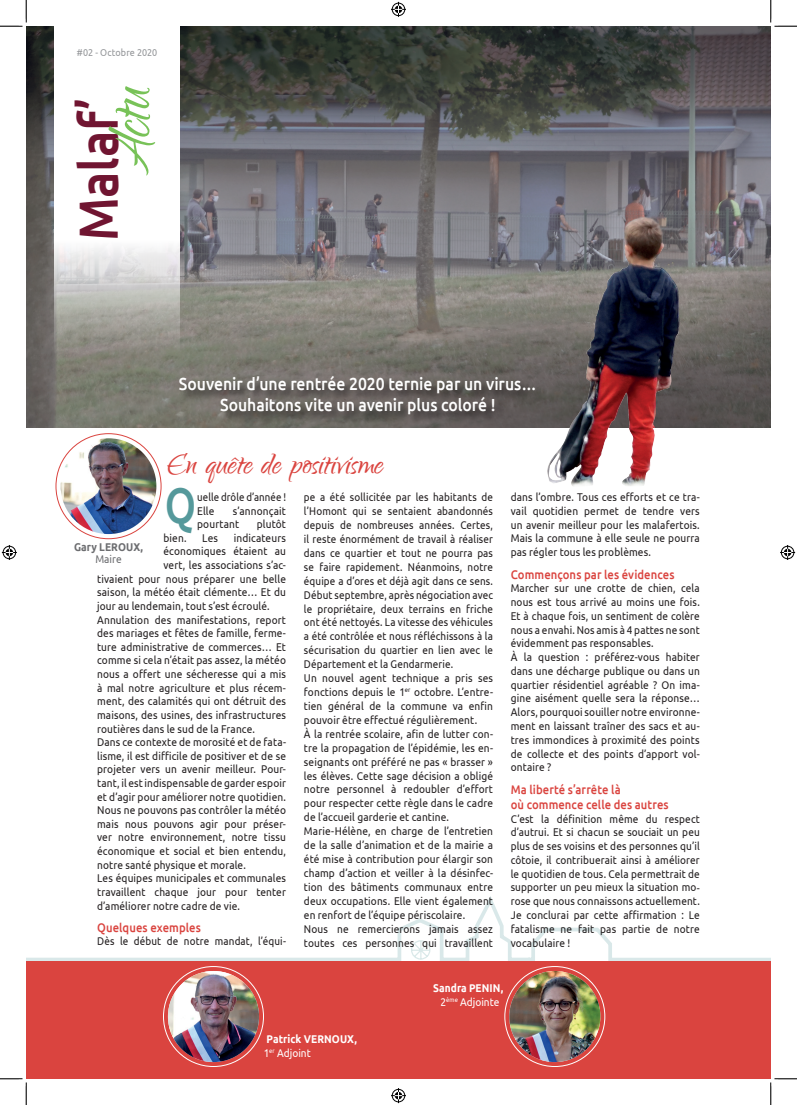
<style>
.page{position:relative;width:797px;height:1105px;background:#fff}
.page>*{position:absolute;margin:0;border:0;box-sizing:border-box;transform-origin:0 0}
.t1{font:78.38px "Qwigley";color:#78c258;scale:.9 1}
.t2{font:500 55.12px "Ubuntu";letter-spacing:-.01em;color:#701531;scale:.9 1}
.t3{font:500 50.25px "Ubuntu";color:#55999b;scale:.8 1}
.t4{font:37.5px "Qwigley";color:#da443f}
.t5{font:500 17.5px/21px "Ubuntu";letter-spacing:-.005em;color:#fff;text-align:center;scale:.9 1}
.t6{font:500 12.5px/15.2px "Ubuntu";letter-spacing:.005em;color:#da443f;scale:.9 1}
.t7{font:11.25px/13.9px "Ubuntu";letter-spacing:.01em;color:#231f20;scale:.88 1}
.t8{font:11.25px/13.8px "Ubuntu";letter-spacing:.01em;color:#231f20;scale:.9 1}
.t9{font:11.25px/13.8px "Ubuntu";letter-spacing:.01em;color:#231f20;scale:.89 1}
.t10{font:700 11.25px/13.5px "Ubuntu";letter-spacing:.005em;color:#fff;text-align:center;scale:.9 1}
.t11{font:11.25px/13.5px "Ubuntu";letter-spacing:.01em;color:#231f20;scale:.86 1}
.t12{font:700 11.25px "Ubuntu";letter-spacing:.01em;color:#6c6d70;scale:.9 1}
.t13{font:11.25px "Ubuntu";color:#6c6d70;scale:.9 1}
.t14{font:10px "Ubuntu";letter-spacing:.01em;color:#939598;scale:.9 1}
.s1{font-weight:400}
</style>
<div class="page">
<svg style="left:26px;top:896px;width:744px;height:65px"></svg>
<svg style="left:410px;top:939px;width:21px;height:21px"></svg>
<div style="left:26px;top:961px;width:744px;height:118px;background:#da443f"></div>
<img style="left:509px;top:971px;width:91px;height:91px;border-radius:46px">
<img style="left:168px;top:971px;width:91px;height:91px;border-radius:46px">
<img style="left:26px;top:26px;width:744px;height:401px">
<div style="left:178px;top:375px;width:368px;height:51px;background:#231f20;opacity:.89"></div>
<img style="left:547px;top:216px;width:132px;height:270px">
<svg style="left:55px;top:26px;width:125px;height:428px"></svg>
<img style="left:61px;top:438px;width:95px;height:96px;border-radius:48px">
<svg style="left:0;top:0;width:27px;height:27px"></svg>
<svg style="left:0;top:1078px;width:27px;height:27px"></svg>
<svg style="left:770px;top:0;width:27px;height:27px"></svg>
<svg style="left:770px;top:1078px;width:27px;height:27px"></svg>
<svg style="left:391px;top:2px;width:15px;height:15px"></svg>
<svg style="left:391px;top:1088px;width:15px;height:15px"></svg>
<svg style="left:2px;top:545px;width:15px;height:15px"></svg>
<svg style="left:780px;top:545px;width:15px;height:15px"></svg>
<p class="t14" style="left:77px;top:47px;width:91px">#02 - Octobre 2020</p>
<h1 class="t1" style="left:87px;top:177px;width:102px;rotate:-90deg">Actu</h1>
<h2 class="t2" style="left:63px;top:241px;width:161px;rotate:-90deg">Malaf’</h2>
<h3 class="t5" style="left:179px;top:373px;width:399px">Souvenir d’une rentrée 2020 ternie par un virus…<br>Souhaitons vite un avenir plus coloré !</h3>
<h3 class="t4" style="left:167px;top:444px;width:217px">En quête de positivisme</h3>
<h3 class="t3" style="left:165px;top:473px;width:41px">Q</h3>
<p class="t11" style="left:197px;top:490px;width:105px">uelle drôle d’année !<br>Elle</p>
<p class="t8" style="left:197px;top:504px;width:100px;text-indent:36px">s’annonçait pourtant</p>
<p class="t8" style="left:257px;top:517px;width:34px">plutôt</p>
<p class="t8" style="left:163px;top:531px;width:27px">bien.</p>
<p class="t8" style="left:202px;top:531px;width:19px">Les</p>
<p class="t8" style="left:234px;top:531px;width:60px">indicateurs</p>
<p class="t8" style="left:163px;top:544px;width:138px">économiques étaient au</p>
<p class="t8" style="left:163px;top:558px;width:138px">vert, les associations s’ac-</p>
<p class="t8" style="left:97px;top:571px;width:211px">tivaient pour nous préparer une belle</p>
<p class="t8" style="left:97px;top:585px;width:211px">saison, la météo était clémente… Et du</p>
<p class="t8" style="left:97px;top:599px;width:193px">jour au lendemain, tout s’est écroulé.</p>
<p class="t8" style="left:97px;top:612px;width:211px">Annulation des manifestations, report</p>
<p class="t8" style="left:97px;top:626px;width:211px">des mariages et fêtes de famille, ferme-</p>
<p class="t8" style="left:97px;top:639px;width:211px">ture administrative de commerces… Et</p>
<p class="t8" style="left:97px;top:653px;width:211px">comme si cela n’était pas assez, la météo</p>
<p class="t8" style="left:97px;top:667px;width:211px">nous a offert une sécheresse qui a mis</p>
<p class="t8" style="left:97px;top:680px;width:211px">à mal notre agriculture et plus récem-</p>
<p class="t8" style="left:97px;top:694px;width:211px">ment, des calamités qui ont détruit des</p>
<p class="t8" style="left:97px;top:708px;width:211px">maisons, des usines, des infrastructures</p>
<p class="t8" style="left:97px;top:721px;width:177px">routières dans le sud de la France.</p>
<p class="t8" style="left:97px;top:735px;width:211px">Dans ce contexte de morosité et de fata-</p>
<p class="t8" style="left:97px;top:748px;width:211px">lisme, il est difficile de positiver et de se</p>
<p class="t8" style="left:97px;top:762px;width:211px">projeter vers un avenir meilleur. Pour-</p>
<p class="t8" style="left:97px;top:776px;width:211px">tant, il est indispensable de garder espoir</p>
<p class="t8" style="left:97px;top:789px;width:211px">et d’agir pour améliorer notre quotidien.</p>
<p class="t8" style="left:97px;top:803px;width:211px">Nous ne pouvons pas contrôler la météo</p>
<p class="t8" style="left:97px;top:817px;width:211px">mais nous pouvons agir pour préser-</p>
<p class="t8" style="left:97px;top:830px;width:211px">ver notre environnement, notre tissu</p>
<p class="t8" style="left:97px;top:844px;width:211px">économique et social et bien entendu,</p>
<p class="t8" style="left:97px;top:857px;width:167px">notre santé physique et morale.</p>
<p class="t8" style="left:97px;top:871px;width:211px">Les équipes municipales et communales</p>
<p class="t8" style="left:97px;top:885px;width:211px">travaillent chaque jour pour tenter</p>
<p class="t8" style="left:97px;top:898px;width:160px">d’améliorer notre cadre de vie.</p>
<p class="t6" style="left:97px;top:919px;width:117px">Quelques exemples</p>
<p class="t7" style="left:97px;top:934px;width:216px">Dès le début de notre mandat, l’équi-</p>
<p class="t12" style="left:74px;top:540px;width:78px">Gary LEROUX,</p>
<p class="t13" style="left:95px;top:552px;width:31px">Maire</p>
<p class="t7" style="left:304px;top:490px;width:216px">pe a été sollicitée par les habitants de l’Homont qui se sentaient abandonnés depuis de nombreuses années. Certes, il reste énormément de travail à réaliser dans ce quartier et tout ne pourra pas se faire rapidement. Néanmoins, notre équipe a d’ores et déjà agit dans ce sens.<br>Début septembre, après négociation avec le propriétaire, deux terrains en friche ont été nettoyés. La vitesse des véhicules a été contrôlée et nous réfléchissons à la sécurisation du quartier en lien avec le Département et la Gendarmerie.<br>Un nouvel agent technique a pris ses fonctions depuis le 1<sup>er</sup> octobre. L’entre&shy;tien général de la commune va enfin pouvoir être effectué régulièrement.<br>À la rentrée scolaire, afin de lutter con&shy;tre la propagation de l’épidémie, les en&shy;seignants ont préféré ne pas « brasser » les élèves. Cette sage décision a obligé notre personnel à redoubler d’effort pour respecter cette règle dans le cadre de l’accueil garderie et cantine.<br>Marie-Hélène, en charge de l’entretien de la salle d’animation et de la mairie a été mise à contribution pour élargir son champ d’action et veiller à la désinfec&shy;tion des bâtiments communaux entre deux occupations. Elle vient également en renfort de l’équipe périscolaire.<br>Nous ne remercierons jamais assez toutes ces personnes qui travaillent</p>
<p class="t8" style="left:511px;top:490px;width:211px;text-align:justify">dans l’ombre. Tous ces efforts et ce tra&shy;vail quotidien permet de tendre vers un avenir meilleur pour les malafertois.<br>Mais la commune à elle seule ne pourra pas régler tous les problèmes.</p>
<p class="t6" style="left:511px;top:566px;width:183px">Commençons par les évidences</p>
<p class="t9" style="left:511px;top:581px;width:214px">Marcher sur une crotte de chien, cela nous est tous arrivé au moins une fois.<br>Et à chaque fois, un sentiment de colère nous a envahi. Nos amis à 4 pattes ne sont évidemment pas responsables.<br>À la question : préférez-vous habiter dans une décharge publique ou dans un quartier résidentiel agréable ? On ima&shy;gine aisément quelle sera la réponse… Alors, pourquoi souiller notre environne&shy;ment en laissant traîner des sacs et au&shy;tres immondices à proximité des points de collecte et des points d’apport vol&shy;ontaire ?</p>
<p class="t6" style="left:511px;top:781px;width:177px">Ma liberté s’arrête là<br>où commence celle des autres</p>
<p class="t9" style="left:511px;top:811px;width:214px;text-align:justify">C’est la définition même du respect d’autrui. Et si chacun se souciait un peu plus de ses voisins et des personnes qu’il côtoie, il contribuerait ainsi à améliorer le quotidien de tous. Cela permettrait de supporter un peu mieux la situation mo&shy;rose que nous connaissons actuellement.<br>Je conclurai par cette affirmation : Le fatalisme ne fait pas partie de notre vocabulaire !</p>
<p class="t10" style="left:433px;top:981px;width:79px">Sandra PENIN,<br><span class="s1">2</span><sup>ème</sup> <span class="s1">Adjointe</span></p>
<p class="t10" style="left:264px;top:1032px;width:105px;text-align:left">Patrick VERNOUX,<br><span class="s1">1</span><sup>er</sup> <span class="s1">Adjoint</span></p>
</div>
